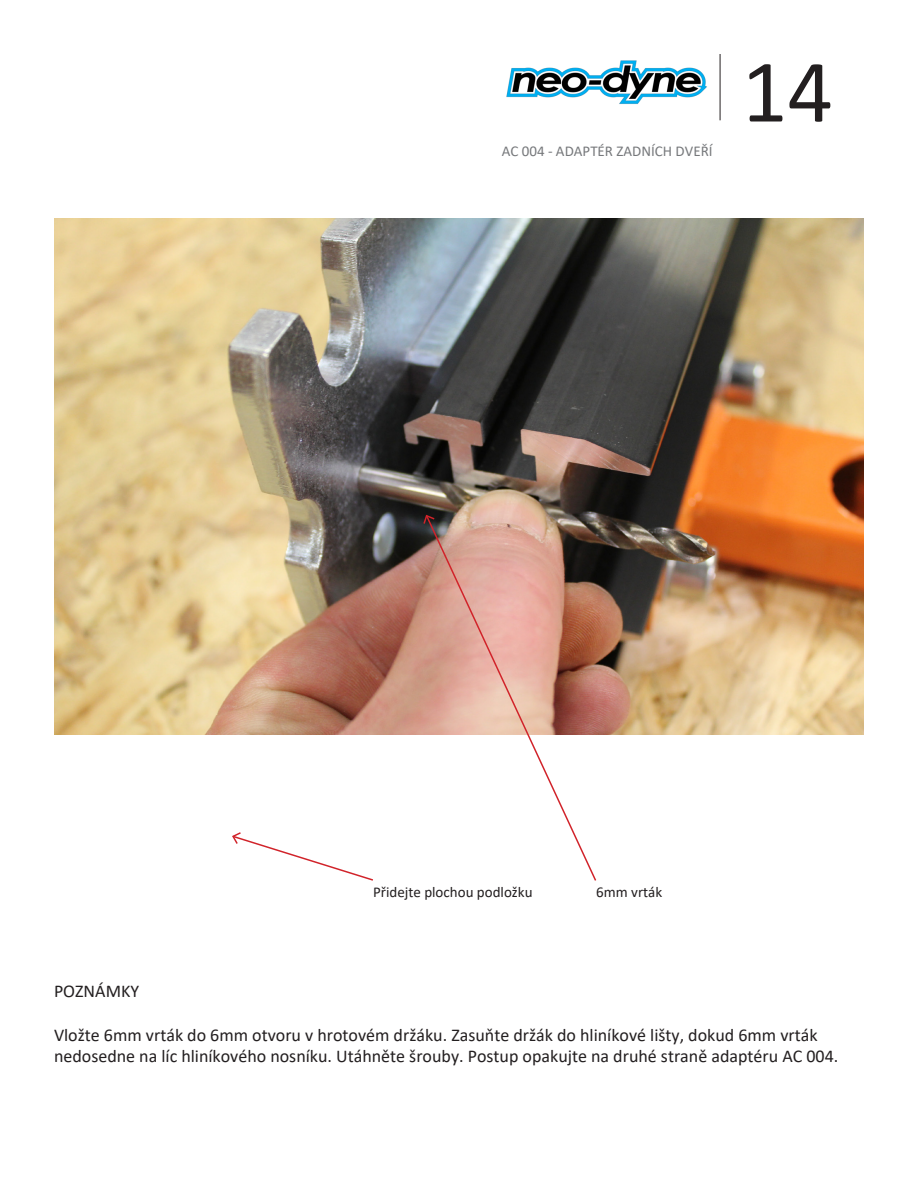
<style>
.page{position:relative;width:918px;height:1188px;background:#fff}
.page>*{position:absolute;margin:0;border:0;box-sizing:border-box;transform-origin:0 0}
.t1{font:90px "Calibri";color:#231f20}
.t2{font:18px/21.6px "Calibri";color:#231f20}
.t3{font:15px "Calibri";color:#231f20}
.t4{font:15px "Calibri";color:#76787b}
</style>
<div class="page">
<img style="left:54px;top:219px;width:810px;height:516px">
<hr style="left:720px;top:54px;width:1px;height:66px;background:#231f20">
<img style="left:506px;top:60px;width:201px;height:44px">
<svg style="left:425px;top:514px;width:173px;height:367px"></svg>
<svg style="left:422px;top:514px;width:14px;height:11px"></svg>
<svg style="left:232px;top:832px;width:141px;height:49px"></svg>
<p class="t4" style="left:502px;top:140px;width:212px">AC 004 - ADAPTÉR ZADNÍCH DVEŘÍ</p>
<p class="t1" style="left:742px;top:35px;width:93px">14</p>
<p class="t3" style="left:373px;top:881px;width:161px">Přidejte plochou podložku</p>
<p class="t3" style="left:596px;top:881px;width:68px">6mm vrták</p>
<p class="t2" style="left:54px;top:980px;width:87px">POZNÁMKY</p>
<p class="t2" style="left:54px;top:1023px;width:786px">Vložte 6mm vrták do 6mm otvoru v hrotovém držáku. Zasuňte držák do hliníkové lišty, dokud 6mm vrták nedosedne na líc hliníkového nosníku. Utáhněte šrouby. Postup opakujte na druhé straně adaptéru AC 004.</p>
</div>
